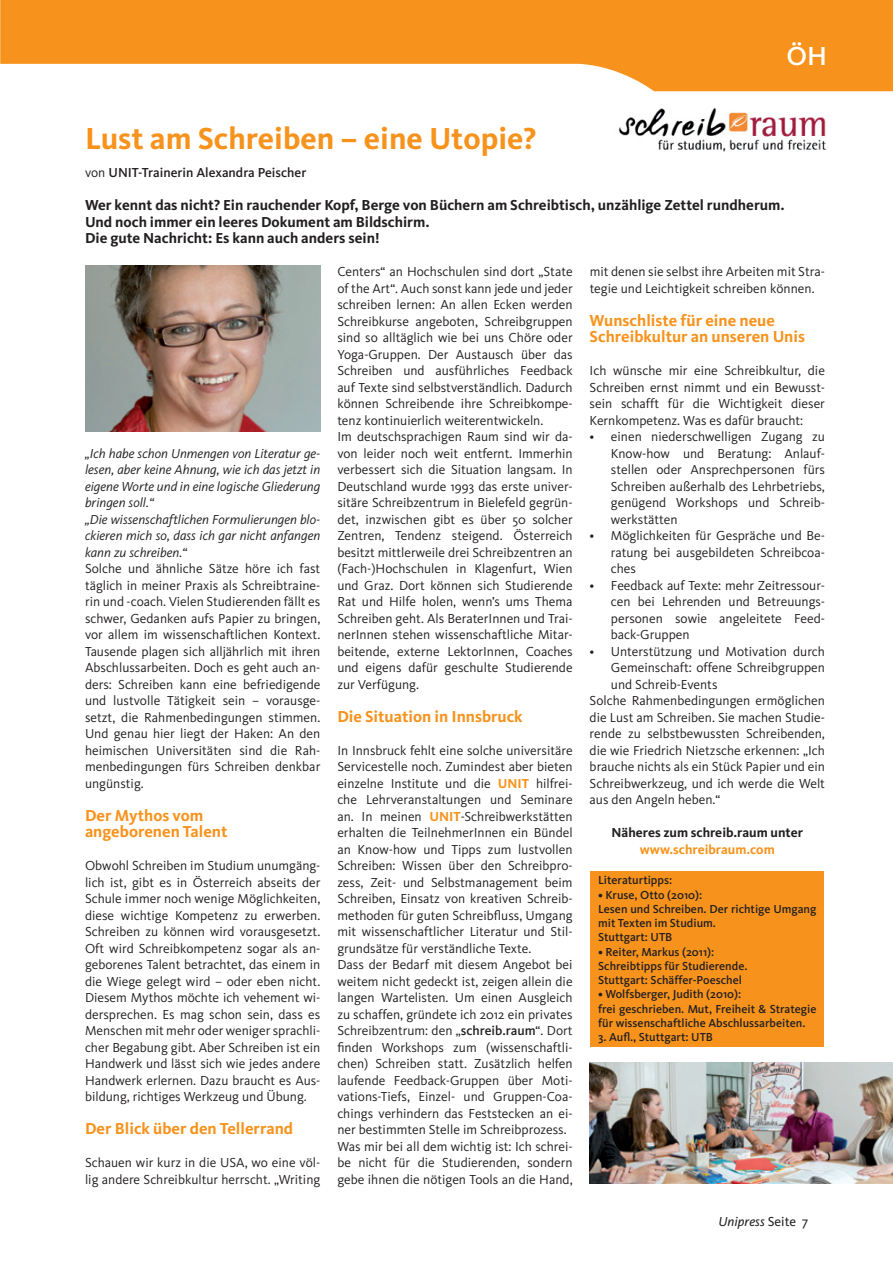
<style>
.page{position:relative;width:893px;height:1263px;background:#fff}
.page>*{position:absolute;margin:0;border:0;box-sizing:border-box;transform-origin:0 0}
.t1{font:700 31.5px "Kievit";color:#f7931d}
.t2{font:500 27px "Kievit";color:#fff}
.t3{font:700 16.5px/16.5px "Kievit";color:#f7931d}
.t4{font:700 15px/16.5px "Kievit";color:#231f20}
.t5{font:13.5px/16.5px "Kievit";color:#231f20;text-align:justify}
.t6{font:italic 13.5px/16.5px "Kievit";color:#231f20}
.t7{font:500 13.5px "Kievit";color:#231f20}
.t8{font:700 13.5px "Kievit";color:#231f20}
.t9{font:700 13.5px "Kievit";color:#f7931d}
.t10{font:italic 13.5px "Kievit";color:#231f20}
.t11{font:500 12px/14.2px "Kievit";color:#231f20}
.s1{font-weight:400}
.s2{font-weight:700;color:#f7931d}
.s3{font-weight:500}
.s4{font-style:normal}
</style>
<div class="page">
<svg style="left:0;top:0;width:893px;height:91px;fill:#f7931d"></svg>
<div style="left:590px;top:871px;width:234px;height:175px;background:#f7931d"></div>
<img style="left:618px;top:108px;width:208px;height:44px">
<img style="left:85px;top:266px;width:235px;height:166px">
<img style="left:590px;top:1062px;width:303px;height:122px">
<h2 class="t2" style="left:786px;top:40px;width:42px">ÖH</h2>
<h1 class="t1" style="left:85px;top:119px;width:453px">Lust am Schreiben – eine Utopie?</h1>
<p class="t7" style="left:85px;top:165px;width:223px"><span class="s1">von</span> UNIT-Trainerin Alexandra Peischer</p>
<p class="t4" style="left:85px;top:197px;width:701px">Wer kennt das nicht? Ein rauchender Kopf, Berge von Büchern am Schreibtisch, unzählige Zettel rundherum.<br>Und noch immer ein leeres Dokument am Bildschirm.<br>Die gute Nachricht: Es kann auch anders sein!</p>
<p class="t6" style="left:85px;top:445px;width:237px">„Ich habe schon Unmengen von Literatur ge&shy;lesen, aber keine Ahnung, wie ich das jetzt in eigene Worte und in eine logische Gliederung bringen soll.“<br>„Die wissenschaftlichen Formulierungen blo&shy;ckieren mich so, dass ich gar nicht anfangen kann zu schreiben.“</p>
<p class="t5" style="left:85px;top:560px;width:237px">Solche und ähnliche Sätze höre ich fast täglich in meiner Praxis als Schreibtraine&shy;rin und -coach. Vielen Studierenden fällt es schwer, Gedanken aufs Papier zu bringen, vor allem im wissenschaftlichen Kontext.<br>Tausende plagen sich alljährlich mit ihren Abschlussarbeiten. Doch es geht auch an&shy;ders: Schreiben kann eine befriedigende und lustvolle Tätigkeit sein – vorausge&shy;setzt, die Rahmenbedingungen stimmen.<br>Und genau hier liegt der Haken: An den heimischen Universitäten sind die Rah&shy;menbedingungen fürs Schreiben denkbar ungünstig.</p>
<p class="t3" style="left:85px;top:807px;width:144px">Der Mythos vom angeborenen Talent</p>
<p class="t5" style="left:85px;top:857px;width:237px">Obwohl Schreiben im Studium unumgäng&shy;lich ist, gibt es in Österreich abseits der Schule immer noch wenige Möglichkeiten, diese wichtige Kompetenz zu erwerben.<br>Schreiben zu können wird vorausgesetzt.<br>Oft wird Schreibkompetenz sogar als an&shy;geborenes Talent betrachtet, das einem in die Wiege gelegt wird – oder eben nicht.<br>Diesem Mythos möchte ich vehement wi&shy;dersprechen. Es mag schon sein, dass es Menschen mit mehr oder weniger sprachli&shy;cher Begabung gibt. Aber Schreiben ist ein Handwerk und lässt sich wie jedes andere Handwerk erlernen. Dazu braucht es Aus&shy;bildung, richtiges Werkzeug und Übung.</p>
<p class="t3" style="left:85px;top:1120px;width:210px">Der Blick über den Tellerrand</p>
<p class="t5" style="left:85px;top:1154px;width:237px">Schauen wir kurz in die USA, wo eine völ&shy;lig andere Schreibkultur herrscht. „Writing</p>
<p class="t5" style="left:337px;top:263px;width:237px;text-align:left">Centers“ an Hochschulen sind dort „State of the Art“. Auch sonst kann jede und jeder schreiben lernen: An allen Ecken werden Schreibkurse angeboten, Schreibgruppen sind so alltäglich wie bei uns Chöre oder Yoga-Gruppen. Der Austausch über das Schreiben und ausführliches Feedback auf Texte sind selbstverständlich. Dadurch können Schreibende ihre Schreibkompe&shy;tenz kontinuierlich weiterentwickeln.<br>Im deutschsprachigen Raum sind wir da&shy;von leider noch weit entfernt. Immerhin verbessert sich die Situation langsam. In Deutschland wurde 1993 das erste univer&shy;sitäre Schreibzentrum in Bielefeld gegrün&shy;det, inzwischen gibt es über 50 solcher Zentren, Tendenz steigend. Österreich besitzt mittlerweile drei Schreibzentren an (Fach-)Hochschulen in Klagenfurt, Wien und Graz. Dort können sich Studierende Rat und Hilfe holen, wenn’s ums Thema Schreiben geht. Als BeraterInnen und Trai&shy;nerInnen stehen wissenschaftliche Mitar&shy;beitende, externe LektorInnen, Coaches und eigens dafür geschulte Studierende zur Verfügung.</p>
<p class="t3" style="left:337px;top:708px;width:187px">Die Situation in Innsbruck</p>
<p class="t5" style="left:337px;top:742px;width:237px;text-align:left">In Innsbruck fehlt eine solche universitäre Servicestelle noch. Zumindest aber bieten einzelne Institute und die <span class="s2">UNIT</span> hilfrei&shy;che Lehrveranstaltungen und Seminare an. In meinen <span class="s2">UNIT</span>-Schreibwerkstätten erhalten die TeilnehmerInnen ein Bündel an Know-how und Tipps zum lustvollen Schreiben: Wissen über den Schreibpro&shy;zess, Zeit- und Selbstmanagement beim Schreiben, Einsatz von kreativen Schreib&shy;methoden für guten Schreibfluss, Umgang mit wissenschaftlicher Literatur und Stil&shy;grundsätze für verständliche Texte.<br>Dass der Bedarf mit diesem Angebot bei weitem nicht gedeckt ist, zeigen allein die langen Wartelisten. Um einen Ausgleich zu schaffen, gründete ich 2012 ein privates Schreibzentrum: den „<span class="s3">schreib.raum</span>“. Dort finden Workshops zum (wissenschaftli&shy;chen) Schreiben statt. Zusätzlich helfen laufende Feedback-Gruppen über Moti&shy;vations-Tiefs, Einzel- und Gruppen-Coa&shy;chings verhindern das Feststecken an ei&shy;ner bestimmten Stelle im Schreibprozess.<br>Was mir bei all dem wichtig ist: Ich schrei&shy;be nicht für die Studierenden, sondern gebe ihnen die nötigen Tools an die Hand,</p>
<p class="t5" style="left:590px;top:263px;width:237px">mit denen sie selbst ihre Arbeiten mit Stra&shy;tegie und Leichtigkeit schreiben können.</p>
<p class="t3" style="left:590px;top:312px;width:217px">Wunschliste für eine neue<br>Schreibkultur an unseren Unis</p>
<p class="t5" style="left:590px;top:362px;width:237px">Ich wünsche mir eine Schreibkultur, die Schreiben ernst nimmt und ein Bewusst&shy;sein schafft für die Wichtigkeit dieser Kernkompetenz. Was es dafür braucht:</p>
<p class="t5" style="left:611px;top:428px;width:216px;text-indent:-21px">• einen niederschwelligen Zugang zu Know-how und Beratung: Anlauf&shy;stellen oder Ansprechpersonen fürs Schreiben außerhalb des Lehrbetriebs, genügend Workshops und Schreib&shy;werkstätten</p>
<p class="t5" style="left:611px;top:527px;width:216px;text-indent:-21px">• Möglichkeiten für Gespräche und Be&shy;ratung bei ausgebildeten Schreibcoa&shy;ches</p>
<p class="t5" style="left:611px;top:577px;width:216px;text-indent:-21px">• Feedback auf Texte: mehr Zeitressour&shy;cen bei Lehrenden und Betreuungs&shy;personen sowie angeleitete Feed&shy;back-Gruppen</p>
<p class="t5" style="left:590px;top:643px;width:237px">• Unterstützung und Motivation durch</p>
<p class="t5" style="left:611px;top:659px;width:216px">Gemeinschaft: offene Schreibgruppen</p>
<p class="t5" style="left:611px;top:676px;width:108px">und Schreib-Events</p>
<p class="t5" style="left:590px;top:692px;width:237px">Solche Rahmenbedingungen ermöglichen</p>
<p class="t5" style="left:590px;top:709px;width:237px">die Lust am Schreiben. Sie machen Studie-</p>
<p class="t5" style="left:590px;top:725px;width:237px">rende zu selbstbewussten Schreibenden,</p>
<p class="t5" style="left:590px;top:742px;width:237px">die wie Friedrich Nietzsche erkennen: „Ich</p>
<p class="t5" style="left:590px;top:758px;width:237px">brauche nichts als ein Stück Papier und ein</p>
<p class="t5" style="left:590px;top:775px;width:237px">Schreibwerkzeug, und ich werde die Welt</p>
<p class="t5" style="left:590px;top:791px;width:132px">aus den Angeln heben.“</p>
<p class="t8" style="left:612px;top:824px;width:193px">Näheres zum schreib.raum unter</p>
<p class="t9" style="left:640px;top:841px;width:137px">www.schreibraum.com</p>
<p class="t11" style="left:598px;top:873px;width:76px">Literaturtipps:</p>
<p class="t11" style="left:598px;top:887px;width:220px">• Kruse, Otto (2010):<br>Lesen und Schreiben. Der richtige Umgang mit Texten im Studium.<br>Stuttgart: UTB</p>
<p class="t11" style="left:598px;top:944px;width:151px">• Reiter, Markus (2011):<br>Schreibtipps für Studierende.<br>Stuttgart: Schäffer-Poeschel</p>
<p class="t11" style="left:598px;top:987px;width:220px">• Wolfsberger, Judith (2010):<br>frei geschrieben. Mut, Freiheit &amp; Strategie für wissenschaftliche Abschlussarbeiten.</p>
<p class="t11" style="left:598px;top:1030px;width:116px">3. Aufl., Stuttgart: UTB</p>
<p class="t10" style="left:718px;top:1213px;width:91px">Unipress <span class="s4">Seite 7</span></p>
</div>
